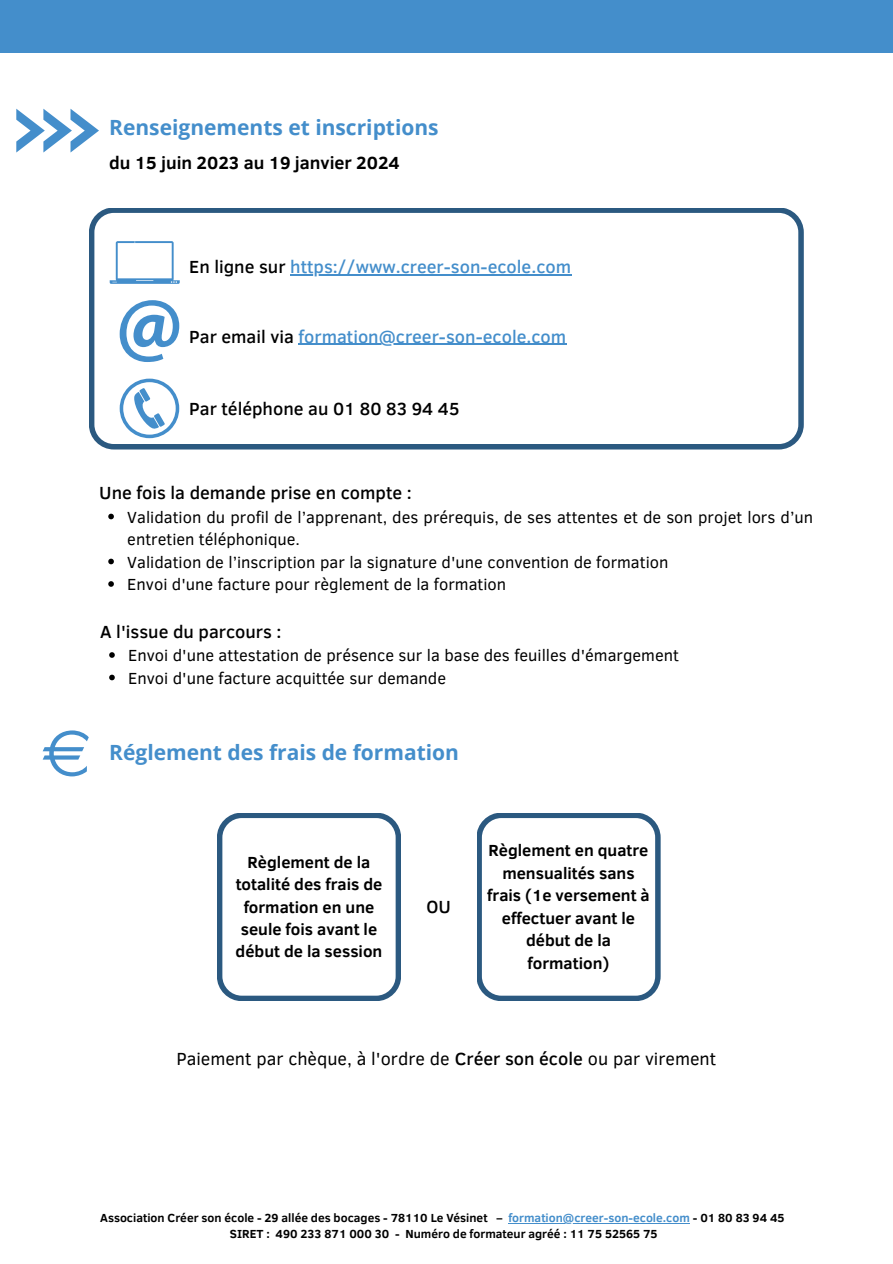
<style>
.page{position:relative;width:893px;height:1264px;background:#fff}
.page>*{position:absolute;margin:0;border:0;box-sizing:border-box;transform-origin:0 0}
.t1{font:700 21px "Open Sans";color:#448ecb}
.t2{font:500 18px "Clear Sans";color:#448ecb}
.t3{font:500 18px "Clear Sans";color:#000}
.t4{font:18px "Clear Sans";color:#000}
.t5{font:700 18px "Clear Sans";color:#000}
.t6{font:16.5px/22.5px "Clear Sans";color:#000}
.t7{font:700 16.5px/22.5px "Clear Sans";color:#000;text-align:center}
.t8{font:700 12px "Clear Sans";color:#000}
.s1{color:#000}
.s2{font-weight:500}
.s3{color:#448ecb}
</style>
<div class="page">
<div style="left:0;top:0;width:892px;height:52px;background:#448ecb"></div>
<svg style="left:16px;top:109px;width:83px;height:43px"></svg>
<svg style="left:89px;top:208px;width:714px;height:241px"></svg>
<svg style="left:109px;top:241px;width:71px;height:43px"></svg>
<svg style="left:120px;top:300px;width:59px;height:62px"></svg>
<svg style="left:120px;top:378px;width:59px;height:60px"></svg>
<hr style="left:508px;top:1223px;width:182px;height:1px;background:#448ecb">
<hr style="left:290px;top:274px;width:281px;height:1px;background:#448ecb">
<hr style="left:298px;top:343px;width:268px;height:2px;background:#448ecb">
<svg style="left:108px;top:513px;width:6px;height:6px"></svg>
<svg style="left:108px;top:558px;width:6px;height:6px"></svg>
<svg style="left:108px;top:581px;width:6px;height:6px"></svg>
<svg style="left:109px;top:652px;width:6px;height:5px"></svg>
<svg style="left:109px;top:674px;width:6px;height:6px"></svg>
<svg style="left:43px;top:730px;width:46px;height:46px"></svg>
<svg style="left:217px;top:813px;width:184px;height:187px"></svg>
<svg style="left:477px;top:813px;width:183px;height:187px"></svg>
<p class="t1" style="left:109px;top:113px;width:331px">Renseignements et inscriptions</p>
<p class="t5" style="left:109px;top:150px;width:292px">du 15 juin 2023 au 19 janvier 2024</p>
<p class="t2" style="left:189px;top:254px;width:383px"><span class="s1">En ligne sur</span> https://www.creer-son-ecole.com</p>
<p class="t2" style="left:189px;top:323px;width:378px"><span class="s1">Par email via</span> formation@creer-son-ecole.com</p>
<p class="t3" style="left:189px;top:395px;width:272px">Par téléphone au 01 80 83 94 45</p>
<p class="t3" style="left:99px;top:479px;width:314px">Une fois la demande prise en compte :</p>
<p class="t6" style="left:127px;top:505px;width:687px">Validation du profil de l’apprenant, des prérequis, de ses attentes et de son projet lors d’un entretien téléphonique.</p>
<p class="t6" style="left:127px;top:550px;width:542px">Validation de l’inscription par la signature d'une convention de formation</p>
<p class="t6" style="left:127px;top:572px;width:380px">Envoi d'une facture pour règlement de la formation</p>
<p class="t3" style="left:100px;top:618px;width:183px">A l'issue du parcours :</p>
<p class="t6" style="left:128px;top:643px;width:552px">Envoi d'une attestation de présence sur la base des feuilles d'émargement</p>
<p class="t6" style="left:128px;top:665px;width:319px">Envoi d'une facture acquittée sur demande</p>
<p class="t1" style="left:109px;top:738px;width:351px">Réglement des frais de formation</p>
<p class="t7" style="left:235px;top:849px;width:148px">Règlement de la totalité des frais de formation en une seule fois avant le début de la session</p>
<p class="t7" style="left:487px;top:838px;width:164px">Règlement en quatre mensualités sans frais (1e versement à effectuer avant le début de la formation)</p>
<p class="t3" style="left:426px;top:893px;width:26px">OU</p>
<p class="t4" style="left:176px;top:1045px;width:541px">Paiement par chèque, à l'ordre de <span class="s2">Créer son école</span> ou par virement</p>
<p class="t8" style="left:100px;top:1209px;width:685px">Association Créer son école - 29 allée des bocages - 78110 Le Vésinet – <span class="s3">formation@creer-son-ecole.com</span> - 01 80 83 94 45</p>
<p class="t8" style="left:230px;top:1225px;width:429px">SIRET : 490 233 871 000 30 - Numéro de formateur agréé : 11 75 52565 75</p>
</div>
